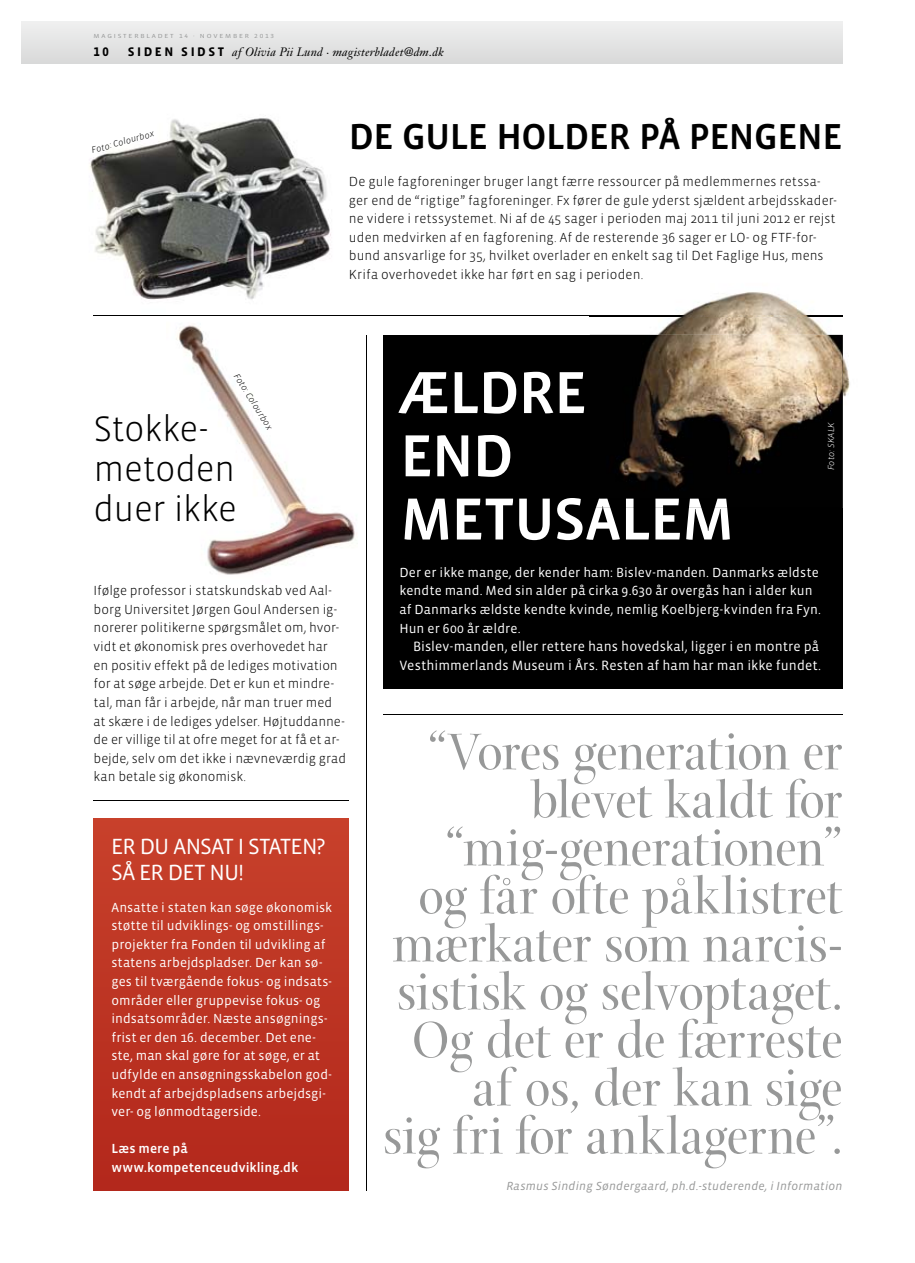
<style>
.page{position:relative;width:915px;height:1263px;background:#fff}
.page>*{position:absolute;margin:0;border:0;box-sizing:border-box;transform-origin:0 0}
.t1{font:500 60.6px/63.2px "Vista Sans OT";letter-spacing:-.02em;color:#fff}
.t2{font:55.5px/48px "Arepo";letter-spacing:-.005em;color:#979898;text-align:right}
.t3{font:500 37.05px "Vista Sans OT";letter-spacing:-.015em;color:#000}
.t4{font:300 36.3px/39.9px "Vista Sans OT";letter-spacing:-.015em;color:#000}
.t5{font:22.5px/25.5px "Vista Sans OT";letter-spacing:-.04em;color:#fff}
.t6{font:13.8px/18.6px "Vista Sans OT";letter-spacing:.005em;color:#fff;text-align:right}
.t7{font:300 13.5px/18.6px "Vista Sans OT";letter-spacing:.005em;color:#000}
.t8{font:13.5px/18.6px "Vista Sans OT";letter-spacing:.005em;color:#fff}
.t9{font:500 13.5px/18.6px "Vista Sans OT";letter-spacing:.005em;color:#fff}
.t10{font:700 12.75px "Vista Sans OT";color:#000}
.t11{font:italic 12px "Vista Sans OT";letter-spacing:.015em;color:#979898}
.t12{font:italic 12px "Janson Text";letter-spacing:.02em;color:#000}
.t13{font:italic 300 9px "Vista Sans OT";color:#000}
.t14{font:italic 300 9px "Vista Sans OT";letter-spacing:.015em;color:#fff}
.t15{font:6px "Vista Sans OT";letter-spacing:.25em;color:#979898;scale:1.2 1}
.s1{font-family:"Vista Sans OT";font-weight:700;font-style:normal;font-size:12.75px}
</style>
<div class="page">
<img style="left:90px;top:118px;width:276px;height:198px">
<img style="left:167px;top:306px;width:191px;height:269px">
<div style="left:383px;top:335px;width:459px;height:353px;background:#000"></div>
<div style="left:94px;top:819px;width:255px;height:372px;background:#bc3423"></div>
<hr style="left:94px;top:316px;width:748px;height:1px;background:#000">
<hr style="left:94px;top:800px;width:255px;height:1px;background:#000">
<hr style="left:383px;top:714px;width:459px;height:1px;background:#000">
<hr style="left:366px;top:335px;width:1px;height:855px;background:#000">
<img style="left:589px;top:292px;width:261px;height:216px">
<img style="left:589px;top:335px;width:253px;height:173px">
<img style="left:589px;top:498px;width:140px;height:10px">
<img style="left:589px;top:316px;width:253px;height:1px">
<div style="left:21px;top:21px;width:821px;height:43px;background:#e4e4e4"></div>
<p class="t15" style="left:94px;top:33px;width:152px">MAGISTERBLADET 14 · NOVEMBER 2013</p>
<p class="t10" style="left:94px;top:45px;width:17px">10</p>
<p class="t12" style="left:128px;top:47px;width:318px"><span class="s1">S I D E N S I D S T</span> af Olivia Pii Lund · magisterbladet@dm.dk</p>
<p class="t13" style="left:90px;top:146px;width:66px;rotate:-15deg">Foto: Colourbox</p>
<h3 class="t3" style="left:349px;top:118px;width:495px">DE GULE HOLDER PÅ PENGENE</h3>
<p class="t7" style="left:349px;top:173px;width:489px">De gule fagforeninger bruger langt færre ressourcer på medlemmernes retssa&shy;ger end de “rigtige” fagforeninger. Fx fører de gule yderst sjældent arbejdsskader&shy;ne videre i retssystemet. Ni af de 45 sager i perioden maj 2011 til juni 2012 er rejst uden medvirken af en fagforening. Af de resterende 36 sager er LO- og FTF-for&shy;bund ansvarlige for 35, hvilket overlader en enkelt sag til Det Faglige Hus, mens Krifa overhovedet ikke har ført en sag i perioden.</p>
<h1 class="t1" style="left:400px;top:363px;width:335px">ÆLDRE<br>END<br>METUSALEM</h1>
<p class="t13" style="left:240px;top:372px;width:66px;rotate:58deg">Foto: Colourbox</p>
<h3 class="t4" style="left:94px;top:410px;width:145px">Stokke&shy;metoden duer ikke</h3>
<p class="t14" style="left:826px;top:470px;width:50px;rotate:-90deg">Foto: SKALK</p>
<p class="t7" style="left:94px;top:582px;width:254px">Ifølge professor i statskundskab ved Aal&shy;borg Universitet Jørgen Goul Andersen ig&shy;norerer politikerne spørgsmålet om, hvor&shy;vidt et økonomisk pres overhovedet har<br>en positiv effekt på de lediges motivation for at søge arbejde. Det er kun et mindre&shy;tal, man får i arbejde, når man truer med at skære i de lediges ydelser. Højtuddanne&shy;de er villige til at ofre meget for at få et ar&shy;bejde, selv om det ikke i nævneværdig grad kan betale sig økonomisk.</p>
<h3 class="t5" style="left:111px;top:835px;width:215px">ER DU ANSAT I STATEN?<br>SÅ ER DET NU!</h3>
<p class="t8" style="left:111px;top:898px;width:222px">Ansatte i staten kan søge økonomisk støtte til udviklings- og omstillings&shy;projekter fra Fonden til udvikling af statens arbejdspladser. Der kan sø&shy;ges til tværgående fokus- og indsats&shy;områder eller gruppevise fokus- og indsatsområder. Næste ansøgnings&shy;frist er den 16. december. Det ene&shy;ste, man skal gøre for at søge, er at udfylde en ansøgningsskabelon god&shy;kendt af arbejdspladsens arbejdsgi&shy;ver- og lønmodtagerside.</p>
<p class="t9" style="left:111px;top:1140px;width:188px">Læs mere på www.kompetenceudvikling.dk</p>
<p class="t8" style="left:399px;top:563px;width:423px">Der er ikke mange, der kender ham: Bislev-manden. Danmarks ældste kendte mand. Med sin alder på cirka 9.630 år overgås han i alder kun af Danmarks ældste kendte kvinde, nemlig Koelbjerg-kvinden fra Fyn.<br>Hun er 600 år ældre.</p>
<p class="t6" style="left:399px;top:638px;width:423px">Bislev-manden, eller rettere hans hovedskal, ligger i en montre på<br>Vesthimmerlands Museum i Års. Resten af ham har man ikke fundet.</p>
<h2 class="t2" style="left:383px;top:735px;width:461px">“Vores generation er blevet kaldt for “mig-generationen” og får ofte påklistret mærkater som narcis&shy;sistisk og selvoptaget.<br>Og det er de færreste af os, der kan sige<br>sig fri for anklagerne”.</h2>
<p class="t11" style="left:506px;top:1180px;width:337px">Rasmus Sinding Søndergaard, ph.d.-studerende, i Information</p>
</div>
